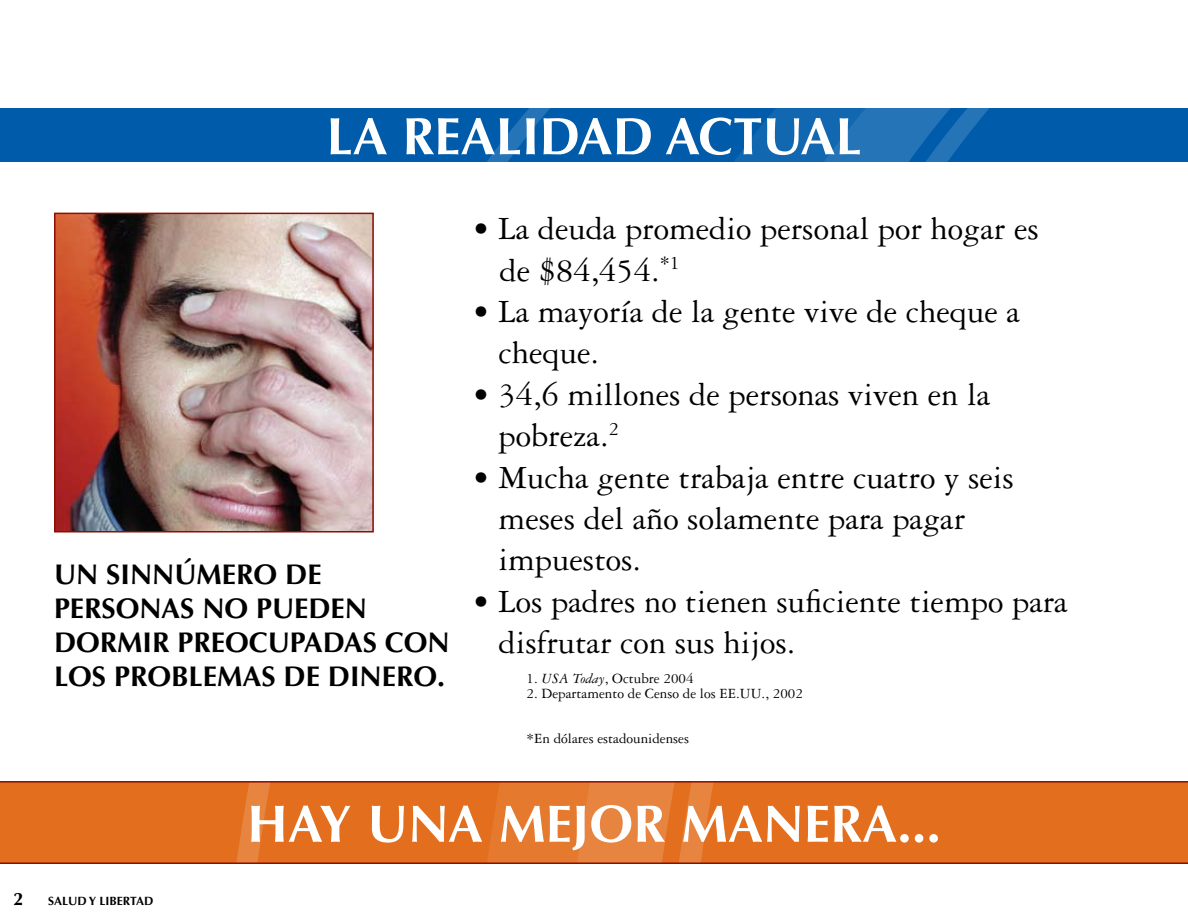
<style>
.page{position:relative;width:1188px;height:918px;background:#fff}
.page>*{position:absolute;margin:0;border:0;box-sizing:border-box;transform-origin:0 0}
.t1{font:700 52.5px "Optima";color:#fff}
.t2{font:34.5px/41.4px "Garamond Three";color:#000}
.t3{font:700 28.5px "Optima";color:#000}
.t4{font:15px "Garamond Three";color:#000}
.t5{font:700 12px "Optima";color:#000}
.s1{font-style:italic}
</style>
<div class="page">
<div style="left:0;top:108px;width:1188px;height:54px;background:#005cab"></div>
<svg style="left:487px;top:108px;width:502px;height:54px"></svg>
<img style="left:57px;top:216px;width:314px;height:313px">
<div style="left:54px;top:213px;width:320px;height:319px;border:2px solid #8b0f04"></div>
<svg style="left:0;top:781px;width:1188px;height:83px;background:#e06e21"></svg>
<h1 class="t1" style="left:326px;top:106px;width:108px">LA REALIDAD</h1>
<h1 class="t1" style="left:665px;top:106px;width:34px">ACTUAL</h1>
<p class="t3" style="left:54px;top:558px;width:84px">UN SINN</p>
<p class="t3" style="left:174px;top:558px;width:43px">ÚMERO</p>
<p class="t3" style="left:285px;top:558px;width:18px">DE</p>
<p class="t3" style="left:54px;top:592px;width:84px">PERSONA</p>
<p class="t3" style="left:180px;top:592px;width:95px">S NO PUEDEN</p>
<p class="t3" style="left:54px;top:626px;width:20px">DORMIR</p>
<p class="t3" style="left:177px;top:626px;width:20px">PREOCUPADA</p>
<p class="t3" style="left:363px;top:626px;width:44px">S CON</p>
<p class="t3" style="left:54px;top:660px;width:80px">LO S PROBLEMA</p>
<p class="t3" style="left:261px;top:660px;width:86px">S DE DINERO</p>
<p class="t3" style="left:437px;top:660px;width:9px">.</p>
<p class="t2" style="left:500px;top:208px;width:541px;text-indent:-27px">• La deuda promedio personal por hogar es de $84,454.<sup>*1</sup></p>
<p class="t2" style="left:499px;top:291px;width:523px;text-indent:-26px">• La mayoría de la gente vive de cheque a cheque.</p>
<p class="t2" style="left:499px;top:374px;width:493px;text-indent:-26px">• 34,6 millones de personas viven en la pobreza.<sup>2</sup></p>
<p class="t2" style="left:499px;top:457px;width:517px;text-indent:-26px">• Mucha gente trabaja entre cuatro y seis meses del año solamente para pagar impuestos.</p>
<p class="t2" style="left:499px;top:581px;width:571px;text-indent:-26px">• Los padres no tienen suficiente tiempo para disfrutar con sus hijos.</p>
<p class="t4" style="left:527px;top:671px;width:168px">1. <span class="s1">USA Today</span>, Octubre 2004</p>
<p class="t4" style="left:527px;top:686px;width:278px">2. Departamento de Censo de los EE.UU., 2002</p>
<p class="t4" style="left:527px;top:731px;width:164px">*En dólares estadounidenses</p>
<p class="t5" style="left:48px;top:893px;width:107px">SALUD Y LIBERTAD</p>
<h1 class="t1" style="left:247px;top:793px;width:695px">HAY UNA MEJOR MANERA...</h1>
</div>
